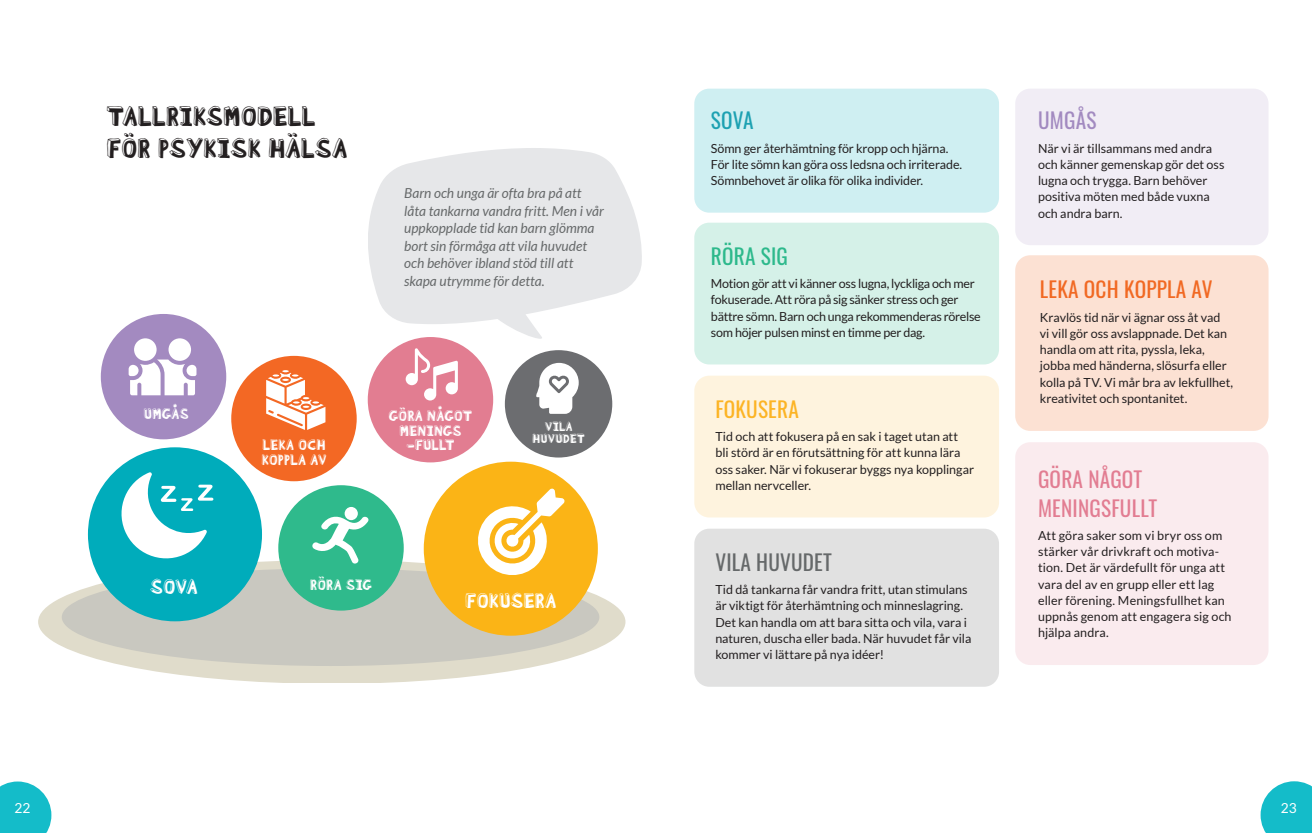
<style>
.page{position:relative;width:1312px;height:833px;background:#fff}
.page>*{position:absolute;margin:0;border:0;box-sizing:border-box;transform-origin:0 0}
.t1{font:26.25px/32.5px "Blockhead OT Black Face";color:#231f20}
.t2{font:21.25px/28.8px "Oswald";letter-spacing:.01em;color:#e27d92}
.t3{font:21.25px "Oswald";letter-spacing:.01em;color:#f16923}
.t4{font:21.25px "Oswald";letter-spacing:.01em;color:#66696a}
.t5{font:21.25px "Oswald";letter-spacing:.01em;color:#fcb425}
.t6{font:21.25px "Oswald";letter-spacing:.01em;color:#2db98c}
.t7{font:21.25px "Oswald";letter-spacing:.01em;color:#a28ac0}
.t8{font:21.25px "Oswald";color:#1ea1b2}
.t9{font:19.88px "Blockhead OT Black Face";color:#fff}
.t10{font:14.38px/14.6px "Blockhead OT Black Face";color:#fff}
.t11{font:italic 13.75px/17.5px "Lato";color:#66696a}
.t12{font:13.75px "Lato";color:#fff}
.t13{font:12.5px/16.2px "Lato";letter-spacing:-.005em;color:#231f20}
.t14{font:12.25px/12.1px "Blockhead OT Black Face";color:#fff;text-align:center}
</style>
<div class="page">
<svg style="left:38px;top:560px;width:587px;height:122px;fill:#e0dccb"></svg>
<div style="left:62px;top:568px;width:537px;height:98px;background:#c9c8c0;border-radius:50%"></div>
<div style="left:88px;top:447px;width:174px;height:174px;background:#00acbb;border-radius:50%"></div>
<div style="left:278px;top:485px;width:125px;height:125px;background:#2fba8c;border-radius:50%"></div>
<div style="left:423px;top:462px;width:174px;height:173px;background:#fbb416;border-radius:50%"></div>
<div style="left:101px;top:314px;width:125px;height:125px;background:#a38ac0;border-radius:50%"></div>
<div style="left:231px;top:356px;width:125px;height:125px;background:#f36824;border-radius:50%"></div>
<div style="left:367px;top:337px;width:126px;height:125px;background:#e27d91;border-radius:50%"></div>
<div style="left:504px;top:350px;width:108px;height:107px;background:#6c6d70;border-radius:50%"></div>
<svg style="left:121px;top:472px;width:92px;height:87px"></svg>
<div style="left:344px;top:507px;width:14px;height:13px;background:#fff;border-radius:50%"></div>
<svg style="left:312px;top:514px;width:57px;height:50px"></svg>
<svg style="left:478px;top:488px;width:86px;height:87px"></svg>
<svg style="left:536px;top:363px;width:42px;height:51px"></svg>
<div style="left:134px;top:338px;width:22px;height:23px;background:#fff;border-radius:50%"></div>
<div style="left:168px;top:338px;width:23px;height:23px;background:#fff;border-radius:50%"></div>
<svg style="left:129px;top:359px;width:67px;height:36px"></svg>
<svg style="left:266px;top:370px;width:59px;height:60px"></svg>
<svg style="left:405px;top:348px;width:53px;height:52px"></svg>
<svg style="left:368px;top:148px;width:274px;height:191px;fill:#e6e7e9"></svg>
<div style="left:694px;top:89px;width:304px;height:124px;background:#cfeff2;border-radius:15px"></div>
<div style="left:1014px;top:89px;width:254px;height:156px;background:#f1edf5;border-radius:15px"></div>
<div style="left:694px;top:223px;width:304px;height:141px;background:#d5f1e8;border-radius:15px"></div>
<div style="left:694px;top:376px;width:304px;height:141px;background:#fef3de;border-radius:15px"></div>
<div style="left:694px;top:528px;width:304px;height:159px;background:#e1e1e1;border-radius:15px"></div>
<div style="left:1014px;top:255px;width:254px;height:176px;background:#fce1d3;border-radius:15px"></div>
<div style="left:1014px;top:442px;width:254px;height:223px;background:#faebee;border-radius:15px"></div>
<svg style="left:0;top:781px;width:51px;height:52px"></svg>
<svg style="left:1260px;top:781px;width:51px;height:52px"></svg>
<h1 class="t1" style="left:106px;top:96px;width:242px">TALLRIKSMODELL<br>FÖR PSYKISK HÄLSA</h1>
<p class="t11" style="left:404px;top:185px;width:201px">Barn och unga är ofta bra på att låta tankarna vandra fritt. Men i vår uppkopplade tid kan barn glömma bort sin förmåga att vila huvudet och behöver ibland stöd till att skapa utrymme för detta.</p>
<p class="t10" style="left:144px;top:407px;width:47px">UMGÅS</p>
<p class="t10" style="left:261px;top:438px;width:67px">LEKA OCH<br>KOPPLA AV</p>
<p class="t10" style="left:389px;top:408px;width:85px;text-align:center">GÖRA NÅGOT<br>MENINGS -FULLT</p>
<p class="t14" style="left:532px;top:420px;width:54px">VILA<br>HUVUDET</p>
<h3 class="t9" style="left:150px;top:576px;width:49px">SOVA</h3>
<p class="t10" style="left:310px;top:578px;width:64px">RÖRA SIG</p>
<h3 class="t9" style="left:465px;top:589px;width:93px">FOKUSERA</h3>
<h2 class="t8" style="left:710px;top:102px;width:44px">SOVA</h2>
<p class="t13" style="left:710px;top:140px;width:253px">Sömn ger återhämtning för kropp och hjärna.<br>För lite sömn kan göra oss ledsna och irriterade.<br>Sömnbehovet är olika för olika individer.</p>
<h2 class="t6" style="left:710px;top:237px;width:79px">RÖRA SIG</h2>
<p class="t13" style="left:710px;top:275px;width:271px">Motion gör att vi känner oss lugna, lyckliga och mer fokuserade. Att röra på sig sänker stress och ger bättre sömn. Barn och unga rekommenderas rörelse som höjer pulsen minst en timme per dag.</p>
<h2 class="t5" style="left:715px;top:390px;width:85px">FOKUSERA</h2>
<p class="t13" style="left:715px;top:428px;width:260px">Tid och att fokusera på en sak i taget utan att bli störd är en förutsättning för att kunna lära oss saker. När vi fokuserar byggs nya kopplingar mellan nervceller.</p>
<h2 class="t4" style="left:715px;top:543px;width:118px">VILA HUVUDET</h2>
<p class="t13" style="left:715px;top:581px;width:257px">Tid då tankarna får vandra fritt, utan stimulans är viktigt för återhämtning och minneslagring.<br>Det kan handla om att bara sitta och vila, vara i naturen, duscha eller bada. När huvudet får vila kommer vi lättare på nya idéer!</p>
<h2 class="t7" style="left:1037px;top:102px;width:60px">UMGÅS</h2>
<p class="t13" style="left:1037px;top:140px;width:188px">När vi är tillsammans med andra och känner gemenskap gör det oss lugna och trygga. Barn behöver positiva möten med både vuxna och andra barn.</p>
<h2 class="t3" style="left:1039px;top:271px;width:174px">LEKA OCH KOPPLA AV</h2>
<p class="t13" style="left:1039px;top:309px;width:195px">Kravlös tid när vi ägnar oss åt vad vi vill gör oss avslappnade. Det kan handla om att rita, pyssla, leka, jobba med händerna, slösurfa eller kolla på TV. Vi mår bra av lekfullhet, kreativitet och spontanitet.</p>
<h2 class="t2" style="left:1037px;top:463px;width:121px">GÖRA NÅGOT<br>MENINGSFULLT</h2>
<p class="t13" style="left:1037px;top:527px;width:195px">Att göra saker som vi bryr oss om stärker vår drivkraft och motiva&shy;tion. Det är värdefullt för unga att vara del av en grupp eller ett lag eller förening. Meningsfullhet kan uppnås genom att engagera sig och hjälpa andra.</p>
<p class="t12" style="left:14px;top:800px;width:17px">22</p>
<p class="t12" style="left:1280px;top:800px;width:17px">23</p>
</div>
